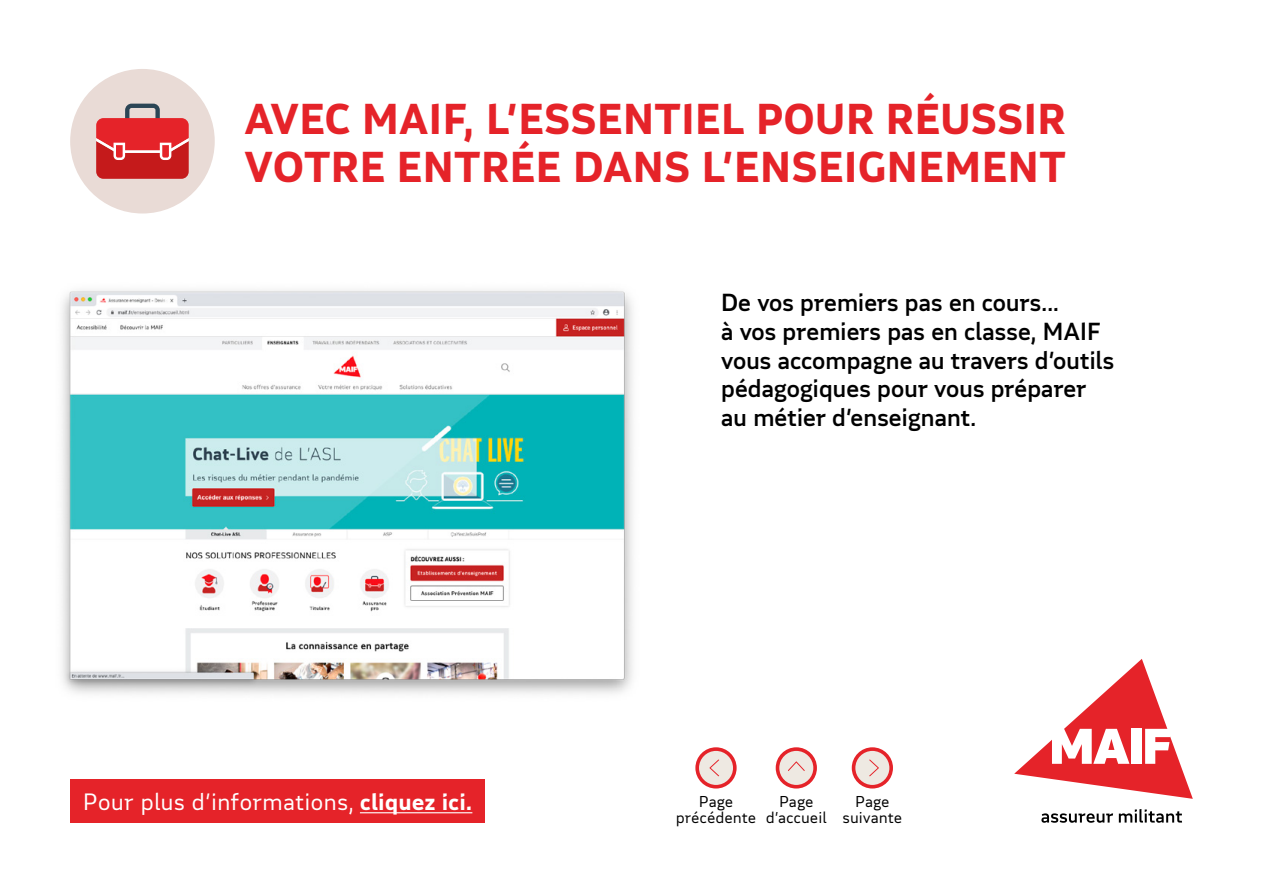
<style>
.page{position:relative;width:1263px;height:893px;background:#fff}
.page>*{position:absolute;margin:0;border:0;box-sizing:border-box;transform-origin:0 0}
.t1{font:700 42px/48px "MAIF";color:#e52329}
.t2{font:500 24px/28.8px "MAIF";letter-spacing:-.02em;color:#000}
.t3{font:22.5px "MAIF";color:#fff}
.t4{font:15px/16.5px "MAIF";color:#000;text-align:center}
.s1{font-weight:700}
</style>
<div class="page">
<svg style="left:1014px;top:659px;width:179px;height:140px"></svg>
<svg style="left:1041px;top:813px;width:72px;height:10px"></svg>
<svg style="left:1119px;top:809px;width:63px;height:14px"></svg>
<div style="left:70px;top:69px;width:145px;height:144px;background:#e9dbd6;border-radius:50%"></div>
<svg style="left:96px;top:104px;width:93px;height:75px"></svg>
<div style="left:70px;top:780px;width:415px;height:43px;background:#e52329"></div>
<hr style="left:360px;top:812px;width:112px;height:1px;background:#fff">
<div style="left:853px;top:749px;width:38px;height:38px;background:#eee9e2;border-radius:50%"></div>
<div style="left:852px;top:747px;width:41px;height:41px;border:4px solid #e52329;border-radius:50%"></div>
<svg style="left:869px;top:759px;width:10px;height:17px"></svg>
<div style="left:777px;top:749px;width:38px;height:38px;background:#eee9e2;border-radius:50%"></div>
<div style="left:776px;top:747px;width:41px;height:41px;border:4px solid #e52329;border-radius:50%"></div>
<svg style="left:788px;top:761px;width:17px;height:10px"></svg>
<div style="left:697px;top:749px;width:38px;height:38px;background:#eee9e2;border-radius:50%"></div>
<div style="left:695px;top:747px;width:42px;height:41px;border:4px solid #e52329;border-radius:50%"></div>
<svg style="left:709px;top:759px;width:10px;height:17px"></svg>
<img style="left:62px;top:290px;width:571px;height:404px">
<h1 class="t1" style="left:244px;top:93px;width:823px">AVEC MAIF, L’ESSENTIEL POUR RÉUSSIR<br>VOTRE ENTRÉE DANS L’ENSEIGNEMENT</h1>
<p class="t2" style="left:721px;top:287px;width:395px">De vos premiers pas en cours...<br>à vos premiers pas en classe, MAIF vous accompagne au travers d’outils pédagogiques pour vous préparer au métier d’enseignant.</p>
<p class="t3" style="left:83px;top:788px;width:391px">Pour plus d’informations, <span class="s1">cliquez ici.</span></p>
<p class="t4" style="left:842px;top:793px;width:61px">Page suivante</p>
<p class="t4" style="left:676px;top:793px;width:82px">Page précédente</p>
<p class="t4" style="left:766px;top:793px;width:62px">Page d’accueil</p>
</div>
